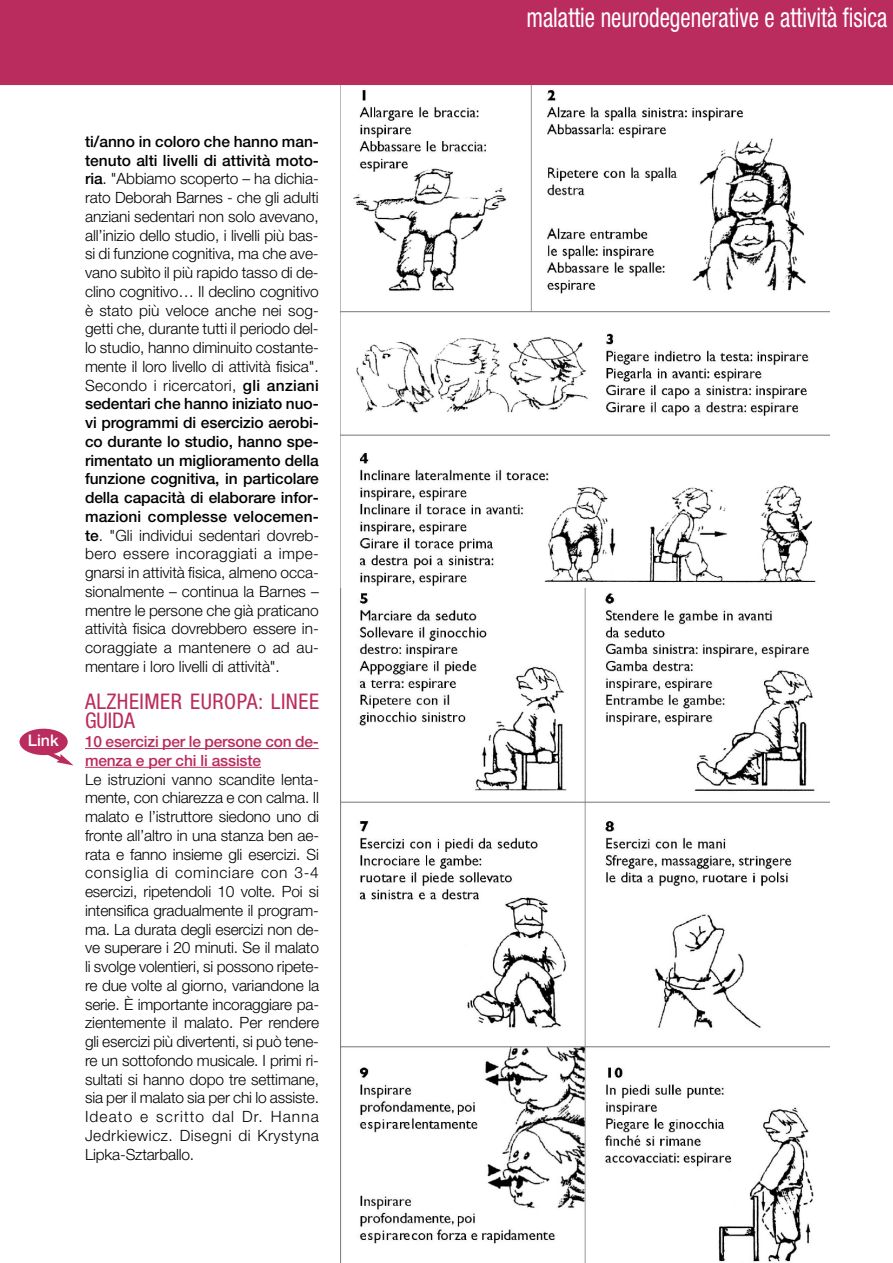
<style>
.page{position:relative;width:893px;height:1263px;background:#fff}
.page>*{position:absolute;margin:0;border:0;box-sizing:border-box;transform-origin:0 0}
.t1{font:condensed 27px "Helvetica Neue";color:#fff;scale:.85 1}
.t2{font:condensed 21.6px/18.8px "Helvetica Neue";letter-spacing:.025em;color:#ba2b5e}
.t3{font:500 16.05px "Helvetica Neue";color:#fff}
.t4{font:300 15.6px/18.8px "Helvetica Neue";letter-spacing:.01em;color:#000;text-align:justify}
.t5{font:500 15.6px/18.8px "Helvetica Neue";letter-spacing:-.01em;color:#ba2b5e}
.s1{font-weight:500}
</style>
<div class="page">
<hr style="left:85px;top:748px;width:51px;height:1px;background:#ba2b5e">
<hr style="left:135px;top:748px;width:178px;height:1px;background:#ba2b5e">
<hr style="left:85px;top:767px;width:176px;height:1px;background:#ba2b5e">
<img style="left:340px;top:85px;width:489px;height:504px">
<img style="left:340px;top:589px;width:489px;height:673px">
<div style="left:20px;top:729px;width:48px;height:26px;background:#ba2b5e;border-radius:50%"></div>
<svg style="left:38px;top:745px;width:36px;height:21px"></svg>
<div style="left:0;top:0;width:893px;height:85px;background:#ba2b5e"></div>
<p class="t3" style="left:28px;top:734px;width:32px">Link</p>
<p class="t4" style="left:85px;top:133px;width:236px"><span class="s1">ti/anno in coloro che hanno man&shy;tenuto alti livelli di attività moto&shy;ria</span>. "Abbiamo scoperto – ha dichia&shy;rato Deborah Barnes - che gli adulti anziani sedentari non solo avevano, all’inizio dello studio, i livelli più bas&shy;si di funzione cognitiva, ma che ave&shy;vano subìto il più rapido tasso di de&shy;clino cognitivo… Il declino cognitivo è stato più veloce anche nei sog&shy;getti che, durante tutti il periodo del&shy;lo studio, hanno diminuito costante&shy;mente il loro livello di attività fisica".<br>Secondo i ricercatori, <span class="s1">gli anziani sedentari che hanno iniziato nuo&shy;vi programmi di esercizio aerobi&shy;co durante lo studio, hanno spe&shy;rimentato un miglioramento della funzione cognitiva, in particolare della capacità di elaborare infor&shy;mazioni complesse velocemen&shy;te</span>. "Gli individui sedentari dovreb&shy;bero essere incoraggiati a impe&shy;gnarsi in attività fisica, almeno occa&shy;sionalmente – continua la Barnes – mentre le persone che già praticano attività fisica dovrebbero essere in&shy;coraggiate a mantenere o ad au&shy;mentare i loro livelli di attività".</p>
<h2 class="t2" style="left:85px;top:694px;width:235px">ALZHEIMER EUROPA: LINEE<br>GUIDA</h2>
<p class="t5" style="left:85px;top:733px;width:235px">10 esercizi per le persone con de&shy;menza e per chi li assiste</p>
<p class="t4" style="left:85px;top:771px;width:236px">Le istruzioni vanno scandite lenta&shy;mente, con chiarezza e con calma. Il malato e l’istruttore siedono uno di fronte all’altro in una stanza ben ae&shy;rata e fanno insieme gli esercizi. Si consiglia di cominciare con 3-4 esercizi, ripetendoli 10 volte. Poi si intensifica gradualmente il program&shy;ma. La durata degli esercizi non de&shy;ve superare i 20 minuti. Se il malato li svolge volentieri, si possono ripete&shy;re due volte al giorno, variandone la serie. È importante incoraggiare pa&shy;zientemente il malato. Per rendere gli esercizi più divertenti, si può tene&shy;re un sottofondo musicale. I primi ri&shy;sultati si hanno dopo tre settimane, sia per il malato sia per chi lo assiste.<br>Ideato e scritto dal Dr. Hanna Jedrkiewicz. Disegni di Krystyna Lipka-Sztarballo.</p>
<h1 class="t1" style="left:526px;top:8px;width:426px">malattie neurodegenerative e attività fisica</h1>
</div>
